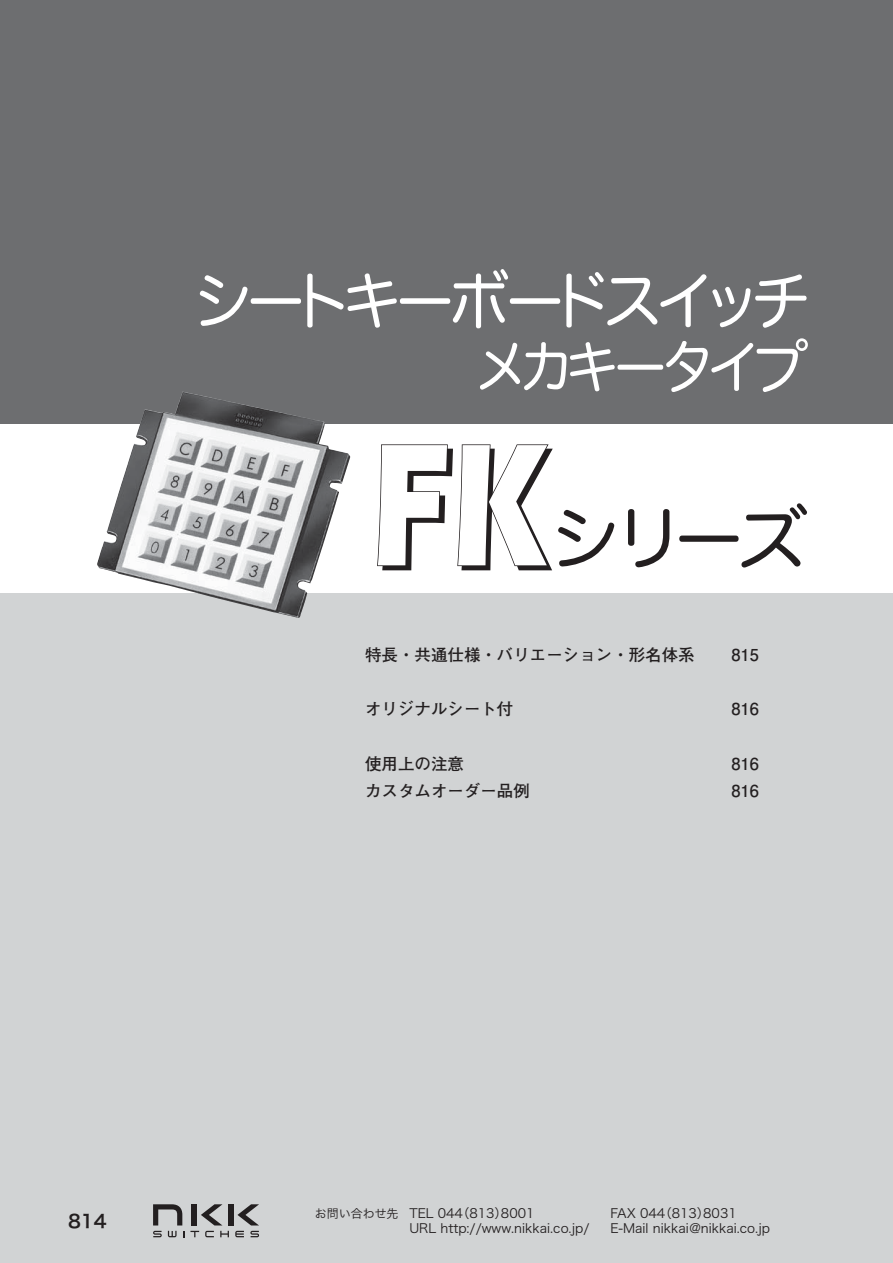
<style>
.page{position:relative;width:893px;height:1263px;background:#fff}
.page>*{position:absolute;margin:0;border:0;box-sizing:border-box;transform-origin:0 0}
.t1{font:700 180.15px "Itc Eras";color:#fff;scale:.7 1}
.t2{font:70.65px "Hira Maru Pro W4 90 pv RKSJ H";color:#231f20}
.t3{font:63.3px "Hira Maru Pro W4 90 pv RKSJ H";letter-spacing:-.14em;color:#fff;scale:.95 1}
.t4{font:57.45px "Hira Maru Pro W4 90 pv RKSJ H";letter-spacing:-.15em;color:#fff;scale:.95 1}
.t5{font:18px "Hira Kaku Pro W6 90 pv RKSJ H";color:#231f20}
.t6{font:16.5px/27.2px "Futo Go B101 Pro Bold 90 pv RKSJ H";color:#231f20}
.t7{font:12.75px "Hira Kaku Pro W3 90 pv RKSJ H";color:#231f20}
.s1{font-size:12px}
</style>
<div class="page">
<div style="left:0;top:593px;width:893px;height:670px;background:#d1d3d4"></div>
<div style="left:0;top:0;width:893px;height:423px;background:#6d6e70"></div>
<svg style="left:153px;top:1204px;width:29px;height:21px"></svg>
<div style="left:228px;top:1204px;width:5px;height:21px;background:#231f20"></div>
<div style="left:192px;top:1204px;width:5px;height:21px;background:#231f20"></div>
<svg style="left:201px;top:1204px;width:21px;height:21px"></svg>
<svg style="left:237px;top:1204px;width:22px;height:21px"></svg>
<svg style="left:153px;top:1231px;width:9px;height:6px"></svg>
<svg style="left:250px;top:1231px;width:9px;height:6px"></svg>
<svg style="left:220px;top:1231px;width:9px;height:6px"></svg>
<svg style="left:235px;top:1231px;width:9px;height:6px"></svg>
<svg style="left:205px;top:1231px;width:9px;height:6px"></svg>
<svg style="left:190px;top:1231px;width:9px;height:6px"></svg>
<svg style="left:168px;top:1231px;width:9px;height:6px"></svg>
<svg style="left:377px;top:444px;width:176px;height:127px"></svg>
<img style="left:97px;top:392px;width:253px;height:226px">
<h3 class="t3" style="left:193px;top:277px;width:652px">シートキーボードスイッチ</h3>
<h3 class="t4" style="left:474px;top:345px;width:354px">メカキータイプ</h3>
<h1 class="t1" style="left:369px;top:445px;width:254px">FK</h1>
<h2 class="t2" style="left:550px;top:512px;width:260px">シリーズ</h2>
<p class="t6" style="left:365px;top:644px;width:331px">特長・共通仕様・バリエーション・形名体系</p>
<p class="t6" style="left:365px;top:698px;width:150px">オリジナルシート付</p>
<p class="t6" style="left:365px;top:752px;width:166px">使用上の注意<br>カスタムオーダー品例</p>
<p class="t6" style="left:731px;top:644px;width:29px">815</p>
<p class="t6" style="left:731px;top:698px;width:29px">816</p>
<p class="t6" style="left:731px;top:752px;width:29px">816<br>816</p>
<h3 class="t5" style="left:68px;top:1214px;width:40px">814</h3>
<p class="t7" style="left:315px;top:1208px;width:221px"><span class="s1">お問い合わせ先</span> TEL 044（813）8001</p>
<p class="t7" style="left:610px;top:1208px;width:128px">FAX 044（813）8031</p>
<p class="t7" style="left:409px;top:1223px;width:181px">URL http://www.nikkai.co.jp/</p>
<p class="t7" style="left:610px;top:1223px;width:161px">E-Mail nikkai＠nikkai.co.jp</p>
</div>
